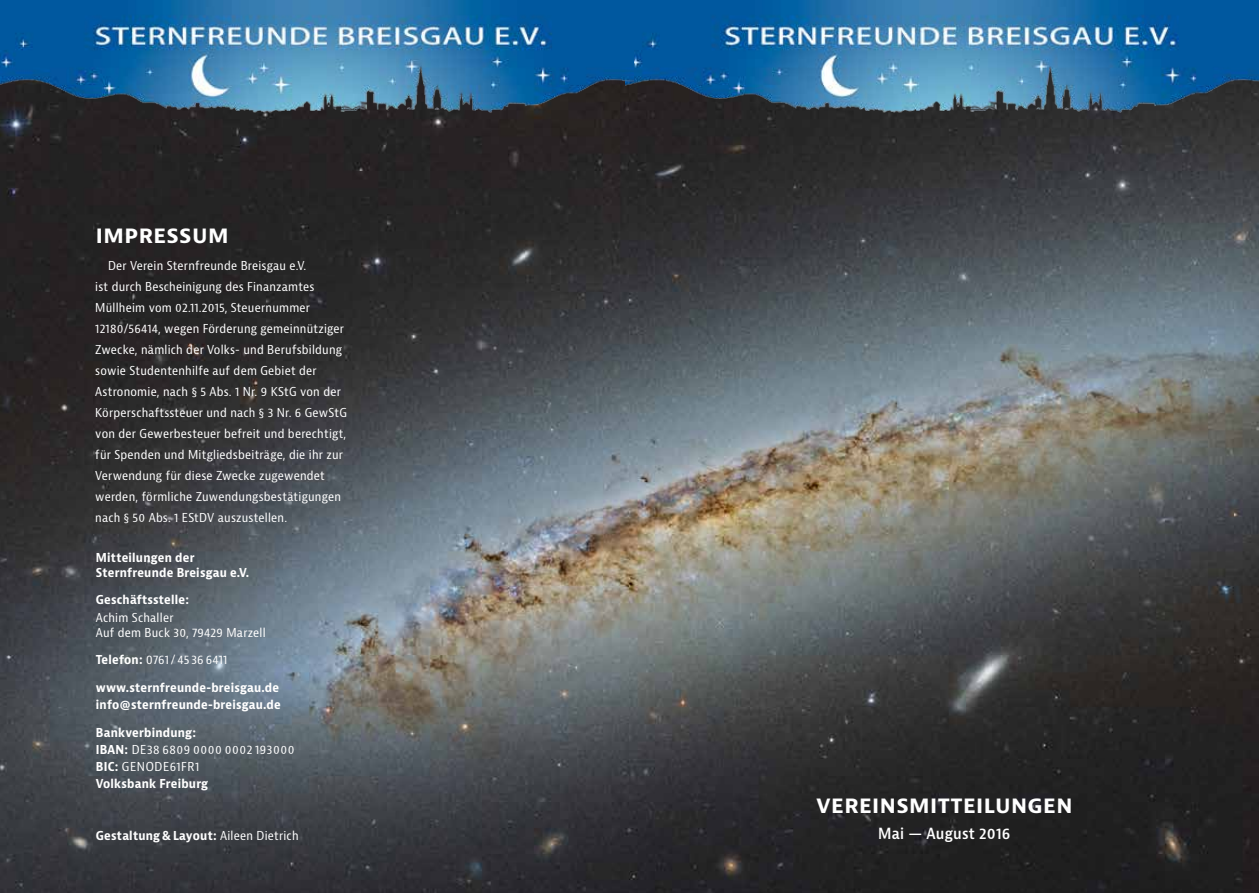
<style>
.page{position:relative;width:1259px;height:893px;background:#fff}
.page>*{position:absolute;margin:0;border:0;box-sizing:border-box;transform-origin:0 0}
.t1{font:700 21px "Bernina Sans";letter-spacing:.02em;color:#fff}
.t2{font:600 condensed 15px "Bernina Sans";letter-spacing:.015em;color:#fff}
.t3{font:condensed 12px/21px "Bernina Sans";letter-spacing:.02em;color:#fff}
.t4{font:700 condensed 12px/17.1px "Bernina Sans";letter-spacing:.02em;color:#fff}
.s1{font-weight:700}
.s2{font-weight:400}
</style>
<div class="page">
<img style="left:0;top:121px;width:1259px;height:772px">
<img style="left:633px;top:0;width:626px;height:121px">
<img style="left:0;top:0;width:633px;height:121px">
<h1 class="t1" style="left:96px;top:221px;width:134px">I MPRESSUM</h1>
<p class="t3" style="left:95px;top:255px;width:253px;text-indent:13px">Der Verein Sternfreunde Breisgau e.V.<br>ist durch Bescheinigung des Finanzamtes Müllheim vom 02.11.2015, Steuernummer 12180/56414, wegen Förderung gemeinnütziger Zwecke, nämlich der Volks- und Berufsbildung sowie Studentenhilfe auf dem Gebiet der Astronomie, nach § 5 Abs. 1 Nr. 9 KStG von der Körperschaftssteuer und nach § 3 Nr. 6 GewStG von der Gewerbesteuer befreit und berechtigt, für Spenden und Mitgliedsbeiträge, die ihr zur Verwendung für diese Zwecke zugewendet werden, förmliche Zuwendungsbestätigungen nach § 50 Abs. 1 EStDV auszustellen.</p>
<p class="t4" style="left:96px;top:550px;width:155px;line-height:15px">Mitteilungen der<br>Sternfreunde Breisgau e.V.</p>
<p class="t4" style="left:96px;top:592px;width:95px">Geschäftsstelle:</p>
<p class="t3" style="left:96px;top:610px;width:171px;line-height:15px">Achim Schaller<br>Auf dem Buck 30, 79429 Marzell</p>
<p class="t3" style="left:96px;top:650px;width:133px"><span class="s1">Telefon:</span> 0761/ 45 36 6411</p>
<p class="t4" style="left:96px;top:679px;width:186px">www.sternfreunde-breisgau.de info@sternfreunde-breisgau.de</p>
<p class="t4" style="left:96px;top:724px;width:200px">Bankverbindung:<br>IBAN: <span class="s2">DE38 6809 0000 0002 193000<br></span>BIC: <span class="s2">GENODE61FR1<br></span>Volksbank Freiburg</p>
<p class="t4" style="left:96px;top:827px;width:204px">Gestaltung&amp; Layout: <span class="s2">Aileen Dietrich</span></p>
<h1 class="t1" style="left:816px;top:792px;width:258px">VEREINSMITTEILUNGEN</h1>
<p class="t2" style="left:878px;top:824px;width:134px">Mai — August 2016</p>
</div>
